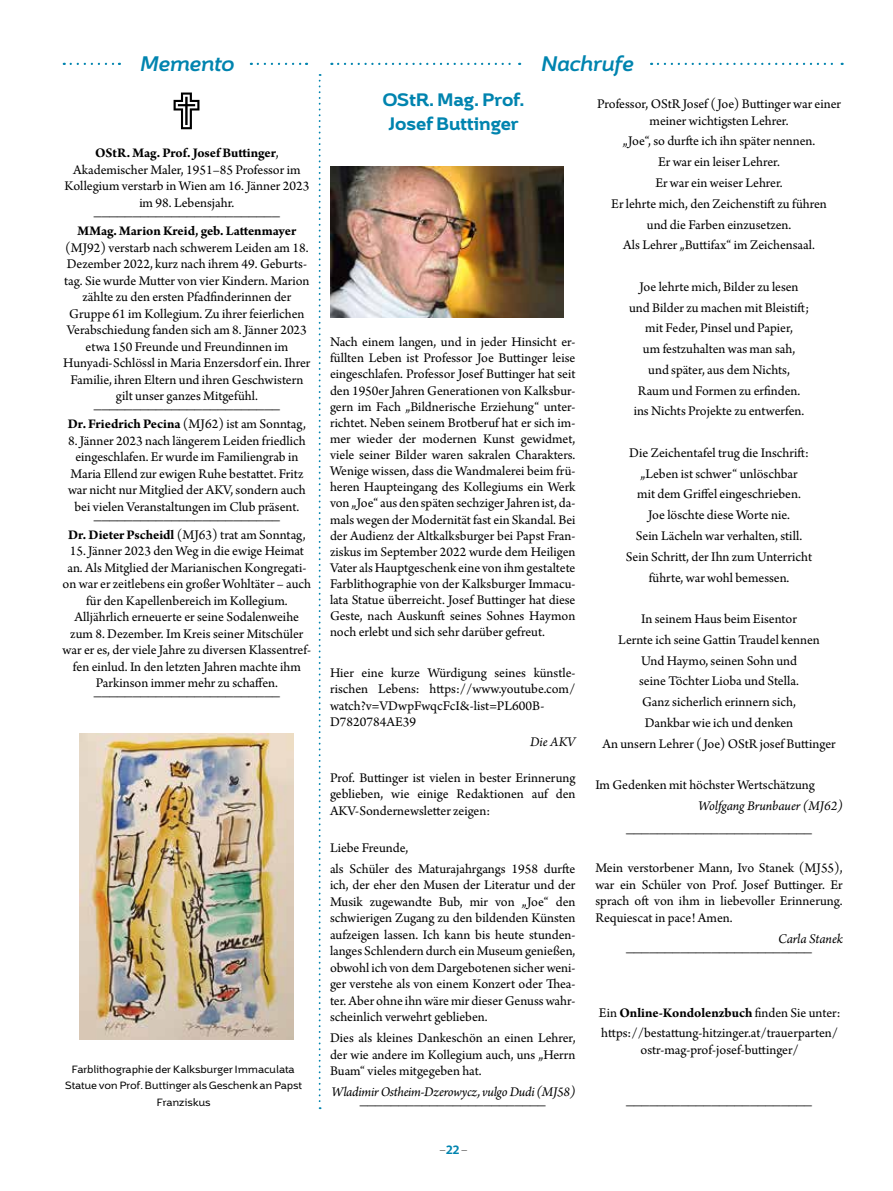
<style>
.page{position:relative;width:893px;height:1191px;background:#fff}
.page>*{position:absolute;margin:0;border:0;box-sizing:border-box;transform-origin:0 0}
.t1{font:italic 700 21px "Brisko Sans";letter-spacing:-.02em;color:#0084af}
.t2{font:900 18px/24px "Brisko Sans";letter-spacing:-.015em;color:#0084af;text-align:center}
.t3{font:13.95px/16.5px "Arno Pro";color:#000;text-align:center}
.t4{font:italic 13.95px "Arno Pro";letter-spacing:-.01em;color:#000}
.t5{font:700 13.95px "Arno Pro";letter-spacing:-.005em;color:#000}
.t6{font:italic 100 12px "Brisko Sans";color:#000}
.t7{font:10.5px/16.2px "Brisko Sans";letter-spacing:-.04em;color:#000;text-align:center}
.s1{font-weight:700}
.s2{font-weight:900;font-style:normal;color:#0084af}
</style>
<div class="page">
<svg style="left:319px;top:74px;width:2px;height:1035px"></svg>
<svg style="left:174px;top:92px;width:25px;height:37px"></svg>
<svg style="left:71px;top:63px;width:49px;height:2px"></svg>
<svg style="left:258px;top:63px;width:49px;height:2px"></svg>
<svg style="left:338px;top:63px;width:182px;height:2px"></svg>
<svg style="left:658px;top:63px;width:185px;height:2px"></svg>
<img style="left:330px;top:167px;width:233px;height:151px">
<img style="left:79px;top:734px;width:215px;height:305px">
<h1 class="t1" style="left:139px;top:50px;width:96px">Memento</h1>
<p class="t3" style="left:64px;top:146px;width:246px"><span class="s1">OStR. Mag. Prof. Josef Buttinger</span>, Akademischer Maler, 1951–85 Professor im Kollegium verstarb in Wien am 16. Jänner 2023 im 98. Lebensjahr.</p>
<p class="t3" style="left:94px;top:202px;width:187px">________________________</p>
<p class="t5" style="left:77px;top:223px;width:220px">MMag. Marion Kreid, geb. Lattenmayer</p>
<p class="t3" style="left:63px;top:240px;width:249px">(MJ92) verstarb nach schwerem Leiden am 18.<br>Dezember 2022, kurz nach ihrem 49. Geburts&shy;tag. Sie wurde Mutter von vier Kindern. Marion zählte zu den ersten Pfadfinderinnen der Gruppe 61 im Kollegium. Zu ihrer feierlichen Verabschiedung fanden sich am 8. Jänner 2023 etwa 150 Freunde und Freundinnen im Hunyadi-Schlössl in Maria Enzersdorf ein. Ihrer Familie, ihren Eltern und ihren Geschwistern gilt unser ganzes Mitgefühl.</p>
<p class="t3" style="left:68px;top:393px;width:240px;line-height:20.7px">________________________<br><span class="s1">Dr. Friedrich Pecina</span> (MJ62) ist am Sonntag,</p>
<p class="t3" style="left:68px;top:433px;width:239px">8. Jänner 2023 nach längerem Leiden friedlich eingeschlafen. Er wurde im Familiengrab in Maria Ellend zur ewigen Ruhe bestattet. Fritz war nicht nur Mitglied der AKV, sondern auch bei vielen Veranstaltungen im Club präsent.</p>
<p class="t3" style="left:68px;top:504px;width:239px;line-height:20.7px">________________________<br><span class="s1">Dr. Dieter Pscheidl</span> (MJ63) trat am Sonntag,</p>
<p class="t3" style="left:63px;top:543px;width:250px">15. Jänner 2023 den Weg in die ewige Heimat an. Als Mitglied der Marianischen Kongregati&shy;on war er zeitlebens ein großer Wohltäter – auch für den Kapellenbereich im Kollegium.<br>Alljährlich erneuerte er seine Sodalenweihe zum 8. Dezember. Im Kreis seiner Mitschüler war er es, der viele Jahre zu diversen Klassentref&shy;fen einlud. In den letzten Jahren machte ihm Parkinson immer mehr zu schaffen.</p>
<p class="t3" style="left:94px;top:682px;width:187px">________________________</p>
<p class="t7" style="left:65px;top:1061px;width:238px">Farblithographie der Kalksburger Immaculata<br>Statue von Prof. Buttinger als Geschenk an Papst<br>Franziskus</p>
<h1 class="t1" style="left:540px;top:50px;width:95px">Nachrufe</h1>
<p class="t2" style="left:382px;top:87px;width:144px">OStR. Mag. Prof.<br>Josef Buttinger</p>
<p class="t3" style="left:597px;top:96px;width:246px">Professor, OStR Josef ( Joe) Buttinger war einer meiner wichtigsten Lehrer.</p>
<p class="t3" style="left:611px;top:132px;width:217px;line-height:20.7px">„Joe“, so durfte ich ihn später nennen.<br>Er war ein leiser Lehrer.<br>Er war ein weiser Lehrer.<br>Er lehrte mich, den Zeichenstift zu führen und die Farben einzusetzen.<br>Als Lehrer „Buttifax“ im Zeichensaal.</p>
<p class="t3" style="left:629px;top:277px;width:182px;line-height:20.7px">Joe lehrte mich, Bilder zu lesen und Bilder zu machen mit Bleistift; mit Feder, Pinsel und Papier,<br>um festzuhalten was man sah,<br>und später, aus dem Nichts,<br>Raum und Formen zu erfinden. ins Nichts Projekte zu entwerfen.</p>
<p class="t3" style="left:626px;top:443px;width:188px;line-height:20.7px">Die Zeichentafel trug die Inschrift: „Leben ist schwer“ unlöschbar<br>mit dem Griffel eingeschrieben.<br>Joe löschte diese Worte nie.<br>Sein Lächeln war verhalten, still.<br>Sein Schritt, der Ihn zum Unterricht führte, war wohl bemessen.</p>
<p class="t3" style="left:602px;top:609px;width:235px;line-height:20.7px">In seinem Haus beim Eisentor<br>Lernte ich seine Gattin Traudel kennen<br>Und Haymo, seinen Sohn und<br>seine Töchter Lioba und Stella.<br>Ganz sicherlich erinnern sich,<br>Dankbar wie ich und denken<br>An unsern Lehrer ( Joe) OStR josef Buttinger</p>
<p class="t3" style="left:595px;top:777px;width:221px">Im Gedenken mit höchster Wertschätzung</p>
<p class="t4" style="left:698px;top:797px;width:146px">Wolfgang Brunbauer (MJ62)</p>
<p class="t3" style="left:626px;top:819px;width:187px">________________________</p>
<p class="t3" style="left:595px;top:860px;width:249px;text-align:justify">Mein verstorbener Mann, Ivo Stanek (MJ55), war ein Schüler von Prof. Josef Buttinger. Er sprach oft von ihm in liebevoller Erinnerung.<br>Requiescat in pace! Amen.</p>
<p class="t4" style="left:778px;top:930px;width:66px">Carla Stanek</p>
<p class="t3" style="left:626px;top:938px;width:187px">________________________</p>
<p class="t3" style="left:330px;top:334px;width:247px;text-align:justify">Nach einem langen, und in jeder Hinsicht er&shy;füllten Leben ist Professor Joe Buttinger leise eingeschlafen. Professor Josef Buttinger hat seit den 1950er Jahren Generationen von Kalksbur&shy;gern im Fach „Bildnerische Erziehung“ unter&shy;richtet. Neben seinem Brotberuf hat er sich im&shy;mer wieder der modernen Kunst gewidmet, viele seiner Bilder waren sakralen Charakters.<br>Wenige wissen, dass die Wandmalerei beim frü&shy;heren Haupteingang des Kollegiums ein Werk von „Joe“ aus den späten sechziger Jahren ist, da&shy;mals wegen der Modernität fast ein Skandal. Bei der Audienz der Altkalksburger bei Papst Fran&shy;ziskus im September 2022 wurde dem Heiligen Vater als Hauptgeschenk eine von ihm gestaltete Farblithographie von der Kalksburger Immacu&shy;lata Statue überreicht. Josef Buttinger hat diese Geste, nach Auskunft seines Sohnes Haymon noch erlebt und sich sehr darüber gefreut.</p>
<p class="t3" style="left:330px;top:665px;width:247px;text-align:left">Hier eine kurze Würdigung seines künstle&shy;rischen Lebens: https://www.youtube.com/ watch?v=VDwpFwqcFcI&amp;-list=PL600B-D7820784AE39</p>
<p class="t4" style="left:530px;top:734px;width:47px">Die AKV</p>
<p class="t3" style="left:330px;top:770px;width:247px;text-align:justify">Prof. Buttinger ist vielen in bester Erinnerung geblieben, wie einige Redaktionen auf den AKV-Sondernewsletter zeigen:</p>
<p class="t3" style="left:330px;top:838px;width:247px;line-height:20.7px;text-align:left">Liebe Freunde,<br>als Schüler des Maturajahrgangs 1958 durfte</p>
<p class="t3" style="left:330px;top:877px;width:247px;text-align:justify">ich, der eher den Musen der Literatur und der Musik zugewandte Bub, mir von „Joe“ den schwierigen Zugang zu den bildenden Künsten aufzeigen lassen. Ich kann bis heute stunden&shy;langes Schlendern durch ein Museum genießen, obwohl ich von dem Dargebotenen sicher weni&shy;ger verstehe als von einem Konzert oder Thea&shy;ter. Aber ohne ihn wäre mir dieser Genuss wahr&shy;scheinlich verwehrt geblieben.</p>
<p class="t3" style="left:330px;top:1030px;width:247px;text-align:justify">Dies als kleines Dankeschön an einen Lehrer, der wie andere im Kollegium auch, uns „Herrn Buam“ vieles mitgegeben hat.</p>
<p class="t4" style="left:331px;top:1083px;width:246px">Wladimir Ostheim-Dzerowycz, vulgo Dudi (MJ58)</p>
<p class="t3" style="left:360px;top:1091px;width:187px">________________________</p>
<p class="t3" style="left:599px;top:1002px;width:243px;line-height:20.7px;text-align:left">Ein <span class="s1">Online-Kondolenzbuch</span> finden Sie unter: https://bestattung-hitzinger.at/trauerparten/</p>
<p class="t3" style="left:640px;top:1042px;width:160px">ostr-mag-prof-josef-buttinger/</p>
<p class="t3" style="left:626px;top:1090px;width:187px">________________________</p>
<p class="t6" style="left:438px;top:1143px;width:32px">–<span class="s2">22</span>–</p>
</div>
